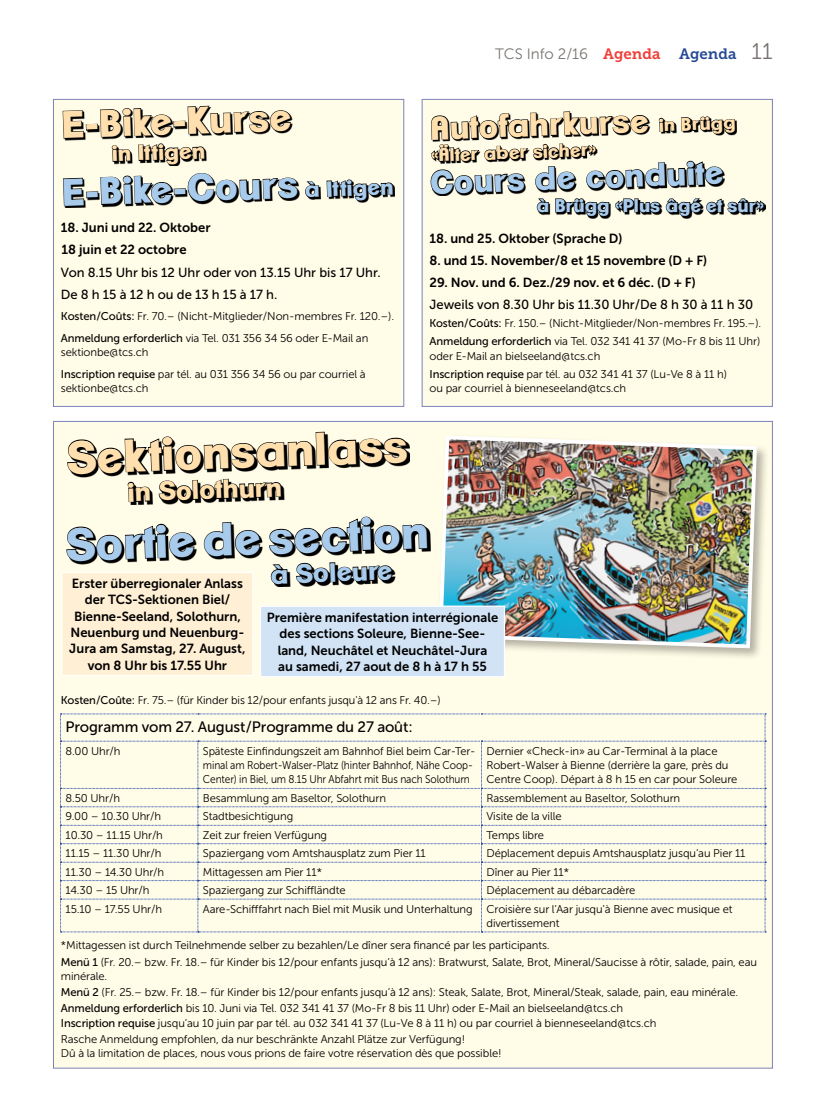
<style>
.page{position:relative;width:833px;height:1117px;background:#fff}
.page>*{position:absolute;margin:0;border:0;box-sizing:border-box;transform-origin:0 0}
.t1{font:800 44.75px "Clemente P Dao";color:#a8caeb}
.t2{font:800 44.75px "Clemente P Dao";color:#ffdfad}
.t3{font:800 37.12px "Clemente P Dao";color:#a8caeb}
.t4{font:800 37.12px "Clemente P Dao";color:#ffdfad}
.t5{font:800 31.62px "Clemente P Dao";color:#ffdfad}
.t6{font:800 31.62px "Clemente P Dao";color:#a8caeb}
.t7{font:800 25.75px "Clemente P Dao";color:#ffdfad}
.t8{font:800 25.75px "Clemente P Dao";color:#a8caeb}
.t9{font:800 21.38px "Clemente P Dao";color:#ffdfad}
.t10{font:800 17.88px "Clemente P Dao";color:#a8caeb}
.t11{font:800 17.88px "Clemente P Dao";color:#ffdfad}
.t12{font:15px "Museo Sans 500";letter-spacing:-.01em;color:#000}
.t13{font:15px "Museo Sans 300";color:#787370}
.t14{font:15px "Museo Slab 700";color:#284a95}
.t15{font:13.12px/16.2px "Museo Sans 700";color:#000;text-align:center}
.t16{font:13.12px/22.1px "Museo Sans 500";color:#000}
.t17{font:11.25px/14.4px "Museo Sans 300";letter-spacing:-.01em;color:#000}
.s1{font-size:21.38px}
.s2{font-family:"Museo Sans 500"}
.s3{font-family:"Museo Slab 700";color:#f13d37}
.s4{font-family:"Museo Sans 300";font-size:22.5px;color:#787370}
.s5{font-size:17.88px}
</style>
<div class="page">
<div style="left:53px;top:99px;width:351px;height:307px;background:#fffce7"></div>
<div style="left:422px;top:99px;width:350px;height:307px;background:#fffce7"></div>
<svg style="left:298px;top:182px;width:97px;height:21px"></svg>
<svg style="left:62px;top:98px;width:236px;height:110px"></svg>
<svg style="left:304px;top:181px;width:16px;height:17px"></svg>
<svg style="left:326px;top:179px;width:68px;height:22px"></svg>
<svg style="left:430px;top:98px;width:335px;height:121px"></svg>
<div style="left:53px;top:421px;width:719px;height:646px;background:#fffce7"></div>
<svg style="left:60px;top:713px;width:706px;height:219px"></svg>
<div style="left:436px;top:433px;width:333px;height:227px;background:#000;opacity:.3"></div>
<img style="left:436px;top:433px;width:323px;height:217px">
<div style="left:62px;top:572px;width:191px;height:103px;background:#ffefd4"></div>
<div style="left:61px;top:571px;width:192px;height:105px;border:1px solid #fff"></div>
<div style="left:260px;top:606px;width:244px;height:70px;background:#d2e3f5"></div>
<div style="left:260px;top:605px;width:245px;height:72px;border:1px solid #fff"></div>
<svg style="left:66px;top:372px;width:362px;height:274px"></svg>
<h2 class="t4" style="left:61px;top:102px;width:231px;rotate:-2deg">E-Bike-Kurse</h2>
<h3 class="t9" style="left:111px;top:141px;width:95px;rotate:-2deg">in Ittigen</h3>
<h2 class="t3" style="left:61px;top:170px;width:333px;rotate:-2deg">E-Bike-Cours <span class="s1">à Ittigen</span></h2>
<p class="t15" style="left:61px;top:217px;width:151px;line-height:22.1px;text-align:left">18. Juni und 22. Oktober<br>18 juin et 22 octobre</p>
<p class="t16" style="left:61px;top:261px;width:321px">Von 8.15 Uhr bis 12 Uhr oder von 13.15 Uhr bis 17 Uhr.<br>De 8 h 15 à 12 h ou de 13 h 15 à 17 h.</p>
<p class="t17" style="left:61px;top:305px;width:335px;line-height:21.5px"><span class="s2">Kosten / Coûts:</span> Fr. 70.– (Nicht-Mitglieder / Non-membres Fr. 120.–).<br><span class="s2">Anmeldung erforderlich</span> via Tel. 031 356 34 56 oder E-Mail an</p>
<p class="t17" style="left:61px;top:341px;width:306px;line-height:21.5px">sektionbe@tcs.ch<br><span class="s2">Inscription requise</span> par tél. au 031 356 34 56 ou par courriel à</p>
<p class="t17" style="left:61px;top:381px;width:89px">sektionbe@tcs.ch</p>
<h3 class="t13" style="left:495px;top:46px;width:167px">TCS Info 2/16 <span class="s3">Agenda</span></h3>
<h3 class="t14" style="left:679px;top:46px;width:95px">Agenda <span class="s4">11</span></h3>
<h3 class="t5" style="left:429px;top:109px;width:307px;rotate:-2deg">Autofahrkurse <span class="s5">in Brügg</span></h3>
<h3 class="t11" style="left:430px;top:144px;width:167px;rotate:-2deg">«Älter aber sicher»</h3>
<h3 class="t6" style="left:429px;top:163px;width:295px;rotate:-2deg">Cours de conduite</h3>
<h3 class="t10" style="left:537px;top:194px;width:229px">à Brügg «Plus âgé et sûr»</h3>
<p class="t15" style="left:429px;top:230px;width:195px">18. und 25. Oktober (Sprache D)</p>
<p class="t15" style="left:429px;top:252px;width:279px">8. und 15. November/8 et 15 novembre (D + F)</p>
<p class="t15" style="left:429px;top:274px;width:268px">29. Nov. und 6. Dez./29 nov. et 6 déc. (D + F)</p>
<p class="t16" style="left:429px;top:294px;width:325px">Jeweils von 8.30 Uhr bis 11.30 Uhr/De 8 h 30 à 11 h 30</p>
<p class="t17" style="left:429px;top:314px;width:333px;line-height:17.9px"><span class="s2">Kosten / Coûts:</span> Fr. 150.– (Nicht-Mitglieder/Non-membres Fr. 195.–).<br><span class="s2">Anmeldung erforderlich</span> via Tel. 032 341 41 37 (Mo-Fr 8 bis 11 Uhr)</p>
<p class="t17" style="left:429px;top:347px;width:299px;line-height:17.9px">oder E-Mail an bielseeland@tcs.ch<br><span class="s2">Inscription requise</span> par tél. au 032 341 41 37 (Lu-Ve 8 à 11 h)</p>
<p class="t17" style="left:429px;top:381px;width:198px">ou par courriel à bienneseeland@tcs.ch</p>
<h1 class="t2" style="left:66px;top:430px;width:342px;rotate:-2deg">Sektionsanlass</h1>
<h3 class="t7" style="left:127px;top:476px;width:156px;rotate:-2deg">in Solothurn</h3>
<h1 class="t1" style="left:65px;top:517px;width:364px;rotate:-2deg">Sortie de section</h1>
<h3 class="t8" style="left:270px;top:558px;width:124px;rotate:-2deg">à Soleure</h3>
<p class="t15" style="left:69px;top:575px;width:178px">Erster überregionaler Anlass der TCS-Sektionen Biel/<br>Bienne-Seeland, Solothurn,<br>Neuenburg und Neuenburg-<br>Jura am Samstag, 27. August, von 8 Uhr bis 17.55 Uhr</p>
<p class="t15" style="left:267px;top:609px;width:233px">Première manifestation interrégionale des sections Soleure, Bienne-See&shy;land, Neuchâtel et Neuchâtel-Jura<br>au samedi, 27 aout de 8 h à 17 h 55</p>
<p class="t17" style="left:61px;top:692px;width:381px"><span class="s2">Kosten / Coûte:</span> Fr. 75.– (für Kinder bis 12/pour enfants jusqu'à 12 ans Fr. 40.–)</p>
<h3 class="t12" style="left:66px;top:718px;width:349px">Programm vom 27. August / Programme du 27 août:</h3>
<p class="t17" style="left:66px;top:743px;width:56px">8.00 Uhr/h</p>
<p class="t17" style="left:203px;top:743px;width:274px">Späteste Einfindungszeit am Bahnhof Biel beim Car-Ter&shy;minal am Robert-Walser-Platz (hinter Bahnhof, Nähe Coop-<br>Center) in Biel, um 8.15 Uhr Abfahrt mit Bus nach Solothurn</p>
<p class="t17" style="left:486px;top:743px;width:252px">Dernier «Check-in» au Car-Terminal à la place<br>Robert-Walser à Bienne (derrière la gare, près du<br>Centre Coop). Départ à 8 h 15 en car pour Soleure</p>
<p class="t17" style="left:66px;top:790px;width:56px">8.50 Uhr/h</p>
<p class="t17" style="left:203px;top:790px;width:185px">Besammlung am Baseltor, Solothurn</p>
<p class="t17" style="left:486px;top:790px;width:195px">Rassemblement au Baseltor, Solothurn</p>
<p class="t17" style="left:66px;top:809px;width:97px">9.00 – 10.30 Uhr/h</p>
<p class="t17" style="left:203px;top:809px;width:92px">Stadtbesichtigung</p>
<p class="t17" style="left:486px;top:809px;width:77px">Visite de la ville</p>
<p class="t17" style="left:66px;top:827px;width:99px">10.30 – 11.15 Uhr/h</p>
<p class="t17" style="left:203px;top:827px;width:126px">Zeit zur freien Verfügung</p>
<p class="t17" style="left:486px;top:827px;width:59px">Temps libre</p>
<p class="t17" style="left:66px;top:846px;width:97px">11.15 – 11.30 Uhr/h</p>
<p class="t17" style="left:203px;top:846px;width:224px">Spaziergang vom Amtshausplatz zum Pier 11</p>
<p class="t17" style="left:486px;top:846px;width:260px">Déplacement depuis Amtshausplatz jusqu‘au Pier 11</p>
<p class="t17" style="left:66px;top:864px;width:100px">11.30 – 14.30 Uhr/h</p>
<p class="t17" style="left:203px;top:864px;width:121px">Mittagessen am Pier 11 *</p>
<p class="t17" style="left:486px;top:864px;width:84px">Dîner au Pier 11 *</p>
<p class="t17" style="left:66px;top:882px;width:85px">14.30 – 15 Uhr/h</p>
<p class="t17" style="left:203px;top:882px;width:144px">Spaziergang zur Schiffländte</p>
<p class="t17" style="left:486px;top:882px;width:150px">Déplacement au débarcadère</p>
<p class="t17" style="left:66px;top:901px;width:98px">15.10 – 17.55 Uhr/h</p>
<p class="t17" style="left:486px;top:901px;width:248px;text-indent:-283px">Aare-Schifffahrt nach Biel mit Musik und Unterhaltung Croisière sur l‘Aar jusqu’à Bienne avec musique et divertissement</p>
<p class="t17" style="left:61px;top:937px;width:697px;line-height:16.1px">* Mittagessen ist durch Teilnehmende selber zu bezahlen/Le dîner sera financé par les participants.<br><span class="s2">Menü 1</span> (Fr. 20.– bzw. Fr. 18.– für Kinder bis 12/pour enfants jusqu‘à 12 ans): Bratwurst, Salate, Brot, Mineral/Saucisse à rôtir, salade, pain, eau</p>
<p class="t17" style="left:61px;top:967px;width:679px;line-height:16.1px">minérale.<br><span class="s2">Menü 2</span> (Fr. 25.– bzw. Fr. 18.– für Kinder bis 12/pour enfants jusqu‘à 12 ans): Steak, Salate, Brot, Mineral/Steak, salade, pain, eau minérale.<br><span class="s2">Anmeldung erforderlich</span> bis 10. Juni via Tel. 032 341 41 37 (Mo-Fr 8 bis 11 Uhr) oder E-Mail an bielseeland@tcs.ch</p>
<p class="t17" style="left:61px;top:1014px;width:597px;line-height:16.1px"><span class="s2">Inscription requise</span> jusqu‘au 10 juin par par tél. au 032 341 41 37 (Lu-Ve 8 à 11 h) ou par courriel à bienneseeland@tcs.ch<br>Rasche Anmeldung empfohlen, da nur beschränkte Anzahl Plätze zur Verfügung!</p>
<p class="t17" style="left:61px;top:1045px;width:442px">Dû à la limitation de places, nous vous prions de faire votre réservation dès que possible!</p>
</div>
